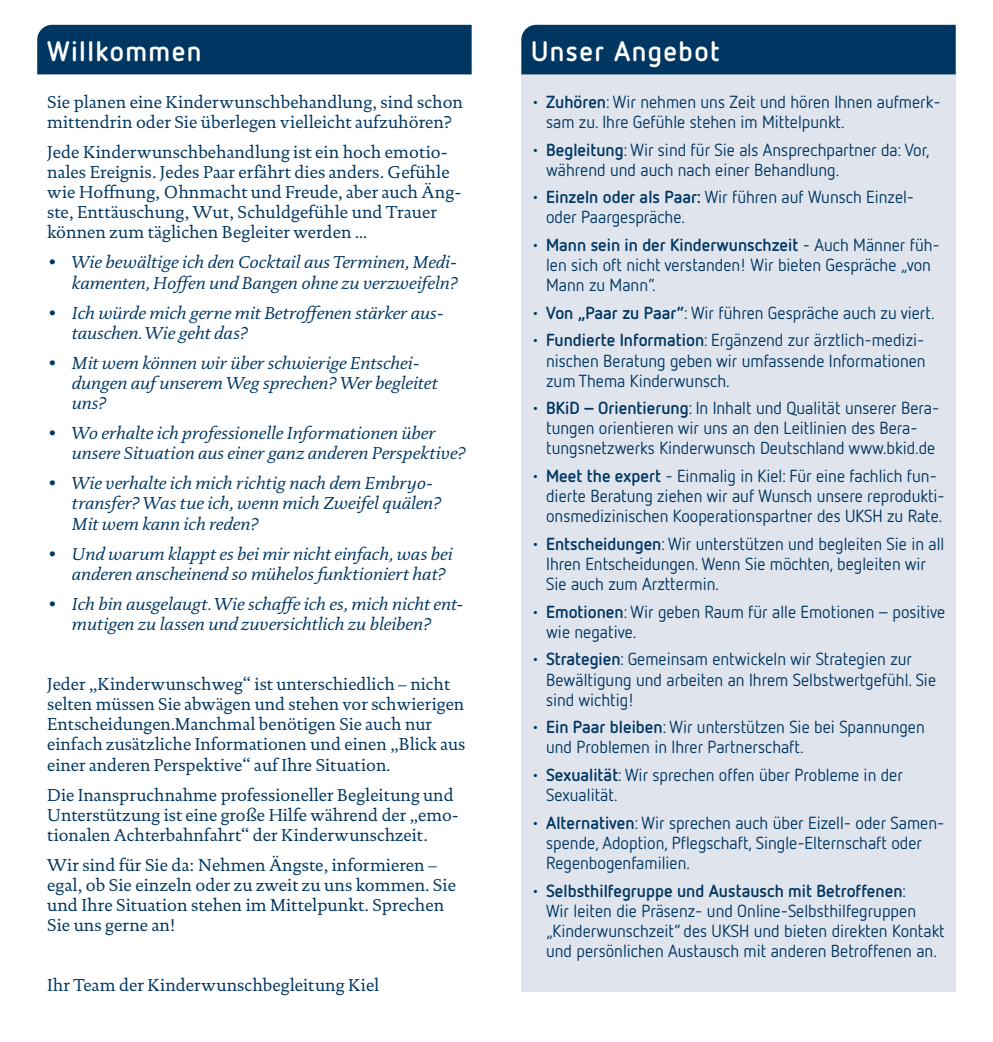
<style>
.page{position:relative;width:993px;height:1042px;background:#fff}
.page>*{position:absolute;margin:0;border:0;box-sizing:border-box;transform-origin:0 0}
.t1{font:700 28px "Netto OT";letter-spacing:.05em;color:#fff}
.Fließtext{font:17.5px/20.1px "Netto OT";color:#003762}
.Fließtext-2{font:17.5px/20.1px "DTL Documenta TOT";color:#003762}
.t2{font:italic 17.5px/20.1px "DTL Documenta TOT";color:#003762}
.s1{font-weight:700}
</style>
<div class="page">
<div style="left:521px;top:74px;width:434px;height:918px;background:#e0e4ed"></div>
<div style="left:37px;top:25px;width:434px;height:49px;background:#003762"></div>
<div style="left:521px;top:25px;width:434px;height:49px;background:#003762"></div>
<p class="t1" style="left:47px;top:33px;width:156px">Willkommen</p>
<p class="t1" style="left:531px;top:33px;width:190px">Unser Angebot</p>
<p class="Fließtext" style="left:546px;top:91px;width:396px;text-indent:-15px">• <span class="s1">Zuhören</span>: Wir nehmen uns Zeit und hören Ihnen aufmerk&shy;sam zu. Ihre Gefühle stehen im Mittelpunkt.</p>
<p class="Fließtext" style="left:546px;top:139px;width:385px;text-indent:-15px">• <span class="s1">Begleitung</span>: Wir sind für Sie als Ansprechpartner da: Vor, während und auch nach einer Behandlung.</p>
<p class="Fließtext" style="left:546px;top:187px;width:369px;text-indent:-15px">• <span class="s1">Einzeln oder als Paar:</span> Wir führen auf Wunsch Einzel&shy;oder Paargespräche.</p>
<p class="Fließtext" style="left:546px;top:234px;width:395px;text-indent:-15px">• <span class="s1">Mann sein in der Kinderwunschzeit</span> - Auch Männer füh&shy;len sich oft nicht verstanden! Wir bieten Gespräche „von<br>Mann zu Mann“.</p>
<p class="Fließtext" style="left:531px;top:302px;width:404px">• <span class="s1">Von „Paar zu Paar“</span>: Wir führen Gespräche auch zu viert.</p>
<p class="Fließtext" style="left:546px;top:330px;width:381px;text-align:justify;text-indent:-15px">• <span class="s1">Fundierte Information</span>: Ergänzend zur ärztlich-medizi&shy;nischen Beratung geben wir umfassende Informationen zum Thema Kinderwunsch.</p>
<p class="Fließtext" style="left:546px;top:398px;width:394px;text-indent:-15px">• <span class="s1">BKiD – Orientierung</span>: In Inhalt und Qualität unserer Bera&shy;tungen orientieren wir uns an den Leitlinien des Bera&shy;tungsnetzwerks Kinderwunsch Deutschland www.bkid.de</p>
<p class="Fließtext" style="left:546px;top:465px;width:400px;text-indent:-15px">• <span class="s1">Meet the expert</span> - Einmalig in Kiel: Für eine fachlich fun&shy;dierte Beratung ziehen wir auf Wunsch unsere reprodukti&shy;onsmedizinischen Kooperationspartner des UKSH zu Rate.</p>
<p class="Fließtext" style="left:546px;top:533px;width:399px;text-indent:-15px">• <span class="s1">Entscheidungen</span>: Wir unterstützen und begleiten Sie in all<br>Ihren Entscheidungen. Wenn Sie möchten, begleiten wir<br>Sie auch zum Arzttermin.</p>
<p class="Fließtext" style="left:546px;top:601px;width:400px;text-indent:-15px">• <span class="s1">Emotionen</span>: Wir geben Raum für alle Emotionen – positive wie negative.</p>
<p class="Fließtext" style="left:546px;top:649px;width:391px;text-indent:-15px">• <span class="s1">Strategien</span>: Gemeinsam entwickeln wir Strategien zur<br>Bewältigung und arbeiten an Ihrem Selbstwertgefühl. Sie sind wichtig!</p>
<p class="Fließtext" style="left:546px;top:716px;width:380px;text-indent:-15px">• <span class="s1">Ein Paar bleiben</span>: Wir unterstützen Sie bei Spannungen und Problemen in Ihrer Partnerschaft.</p>
<p class="Fließtext" style="left:546px;top:764px;width:358px;text-indent:-15px">• <span class="s1">Sexualität</span>: Wir sprechen offen über Probleme in der<br>Sexualität.</p>
<p class="Fließtext" style="left:546px;top:812px;width:399px;text-indent:-15px">• <span class="s1">Alternativen</span>: Wir sprechen auch über Eizell- oder Samen&shy;spende, Adoption, Pflegschaft, Single-Elternschaft oder<br>Regenbogenfamilien.</p>
<p class="Fließtext" style="left:546px;top:880px;width:400px;text-indent:-15px">• <span class="s1">Selbsthilfegruppe und Austausch mit Betroffenen</span>:<br>Wir leiten die Präsenz- und Online-Selbsthilfegruppen „Kinderwunschzeit“ des UKSH und bieten direkten Kontakt und persönlichen Austausch mit anderen Betroffenen an.</p>
<p class="Fließtext-2" style="left:47px;top:92px;width:417px">Sie planen eine Kinderwunschbehandlung, sind schon mittendrin oder Sie überlegen vielleicht aufzuhören?</p>
<p class="Fließtext-2" style="left:47px;top:142px;width:416px">Jede Kinderwunschbehandlung ist ein hoch emotio&shy;nales Ereignis. Jedes Paar erfährt dies anders. Gefühle wie Hoffnung, Ohnmacht und Freude, aber auch Äng&shy;ste, Enttäuschung, Wut, Schuldgefühle und Trauer können zum täglichen Begleiter werden ...</p>
<p class="t2" style="left:47px;top:252px;width:412px;text-align:right">• Wie bewältige ich den Cocktail aus Terminen, Medi&shy;kamenten, Hoffen und Bangen ohne zu verzweifeln?</p>
<p class="t2" style="left:72px;top:302px;width:373px;text-indent:-25px">• Ich würde mich gerne mit Betroffenen stärker aus&shy;tauschen. Wie geht das?</p>
<p class="t2" style="left:72px;top:353px;width:367px;text-indent:-25px">• Mit wem können wir über schwierige Entschei&shy;dungen auf unserem Weg sprechen? Wer begleitet uns?</p>
<p class="t2" style="left:72px;top:423px;width:395px;text-indent:-25px">• Wo erhalte ich professionelle Informationen über unsere Situation aus einer ganz anderen Perspektive?</p>
<p class="t2" style="left:72px;top:473px;width:371px;text-indent:-25px">• Wie verhalte ich mich richtig nach dem Embryo&shy;transfer? Was tue ich, wenn mich Zweifel quälen?<br>Mit wem kann ich reden?</p>
<p class="t2" style="left:72px;top:543px;width:382px;text-indent:-25px">• Und warum klappt es bei mir nicht einfach, was bei anderen anscheinend so mühelos funktioniert hat?</p>
<p class="t2" style="left:47px;top:593px;width:418px;text-align:center">• Ich bin ausgelaugt. Wie schaffe ich es, mich nicht ent&shy;mutigen zu lassen und zuversichtlich zu bleiben?</p>
<p class="Fließtext-2" style="left:47px;top:674px;width:419px">Jeder „Kinderwunschweg“ ist unterschiedlich – nicht selten müssen Sie abwägen und stehen vor schwierigen Entscheidungen.Manchmal benötigen Sie auch nur einfach zusätzliche Informationen und einen „Blick aus einer anderen Perspektive“ auf Ihre Situation.</p>
<p class="Fließtext-2" style="left:47px;top:784px;width:413px">Die Inanspruchnahme professioneller Begleitung und<br>Unterstützung ist eine große Hilfe während der „emo&shy;tionalen Achterbahnfahrt“ der Kinderwunschzeit.</p>
<p class="Fließtext-2" style="left:47px;top:855px;width:410px">Wir sind für Sie da: Nehmen Ängste, informieren – egal, ob Sie einzeln oder zu zweit zu uns kommen. Sie und Ihre Situation stehen im Mittelpunkt. Sprechen Sie uns gerne an!</p>
<p class="Fließtext-2" style="left:47px;top:975px;width:333px">Ihr Team der Kinderwunschbegleitung Kiel</p>
</div>
